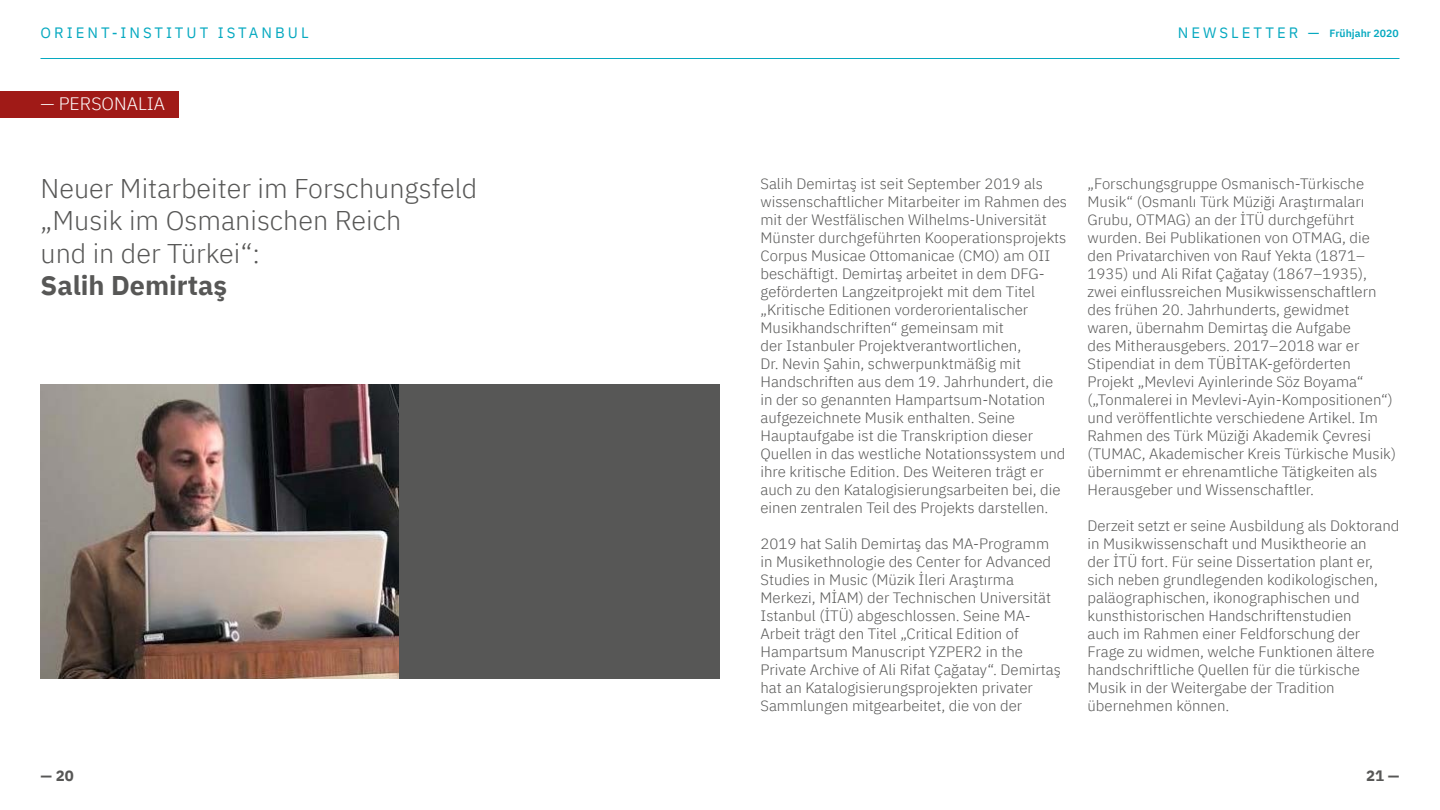
<style>
.page{position:relative;width:1440px;height:810px;background:#fff}
.page>*{position:absolute;margin:0;border:0;box-sizing:border-box;transform-origin:0 0}
.t1{font:300 27px/32.4px "IBM Plex Sans";color:#575756}
.t2{font:700 27px "IBM Plex Sans";color:#575756}
.t3{font:300 18px "IBM Plex Sans";color:#fff}
.t4{font:300 15px/18px "IBM Plex Sans";color:#575756}
.t5{font:15px "IBM Plex Sans";letter-spacing:.2em;color:#06a9c0}
.t6{font:700 15px "IBM Plex Sans";color:#575756}
.t7{font:600 10.5px "IBM Plex Sans";color:#06a9c0}
.s1{font-weight:400;font-size:15px}
</style>
<div class="page">
<hr style="left:40px;top:58px;width:1360px;height:1px;background:#06a9c0">
<div style="left:256px;top:384px;width:464px;height:295px;background:#575756"></div>
<img style="left:41px;top:384px;width:358px;height:295px">
<div style="left:0;top:91px;width:178px;height:26px;background:#a01a17"></div>
<p class="t5" style="left:40px;top:21px;width:270px">ORIENT-INSTITUT ISTANBUL</p>
<p class="t7" style="left:1178px;top:25px;width:222px"><span class="s1">NEWSLET TER —</span> Frühjahr 2020</p>
<p class="t3" style="left:40px;top:90px;width:126px">— PERSONALIA</p>
<h1 class="t1" style="left:40px;top:170px;width:438px">Neuer Mitarbeiter im Forschungsfeld „Musik im Osmanischen Reich<br>und in der Türkei“:</h1>
<h1 class="t2" style="left:40px;top:264px;width:188px">Salih Demirtaş</h1>
<p class="t4" style="left:760px;top:173px;width:308px">Salih Demirtaş ist seit September 2019 als wissenschaftlicher Mitarbeiter im Rahmen des mit der Westfälischen Wilhelms-Universität Münster durchgeführten Kooperationsprojekts Corpus Musicae Ottomanicae (CMO) am OII beschäftigt. Demirtaş arbeitet in dem DFG&shy;geförderten Langzeitprojekt mit dem Titel „Kritische Editionen vorderorientalischer Musikhandschriften“ gemeinsam mit<br>der Istanbuler Projektverantwortlichen,<br>Dr. Nevin Şahin, schwerpunktmäßig mit Handschriften aus dem 19. Jahrhundert, die in der so genannten Hampartsum-Notation aufgezeichnete Musik enthalten. Seine Hauptaufgabe ist die Transkription dieser Quellen in das westliche Notationssystem und ihre kritische Edition. Des Weiteren trägt er auch zu den Katalogisierungsarbeiten bei, die einen zentralen Teil des Projekts darstellen.</p>
<p class="t4" style="left:760px;top:533px;width:302px">2019 hat Salih Demirtaş das MA-Programm in Musikethnologie des Center for Advanced Studies in Music (Müzik İleri Araştırma Merkezi, MİAM) der Technischen Universität Istanbul (İTÜ) abgeschlossen. Seine MA-Arbeit trägt den Titel „Critical Edition of Hampartsum Manuscript YZPER2 in the Private Archive of Ali Rifat Çağatay“. Demirtaş hat an Katalogisierungsprojekten privater Sammlungen mitgearbeitet, die von der</p>
<p class="t4" style="left:1088px;top:173px;width:310px">„Forschungsgruppe Osmanisch-Türkische Musik“ (Osmanlı Türk Müziği Araştırmaları Grubu, OTMAG) an der İTÜ durchgeführt wurden. Bei Publikationen von OTMAG, die den Privatarchiven von Rauf Yekta (1871– 1935) und Ali Rifat Çağatay (1867–1935), zwei einflussreichen Musikwissenschaftlern des frühen 20. Jahrhunderts, gewidmet waren, übernahm Demirtaş die Aufgabe<br>des Mitherausgebers. 2017–2018 war er Stipendiat in dem TÜBİTAK-geförderten Projekt „Mevlevi Ayinlerinde Söz Boyama“ („Tonmalerei in Mevlevi-Ayin-Kompositionen“) und veröffentlichte verschiedene Artikel. Im Rahmen des Türk Müziği Akademik Çevresi (TUMAC, Akademischer Kreis Türkische Musik) übernimmt er ehrenamtliche Tätigkeiten als Herausgeber und Wissenschaftler.</p>
<p class="t4" style="left:1088px;top:515px;width:314px">Derzeit setzt er seine Ausbildung als Doktorand in Musikwissenschaft und Musiktheorie an<br>der İTÜ fort. Für seine Dissertation plant er, sich neben grundlegenden kodikologischen, paläographischen, ikonographischen und kunsthistorischen Handschriftenstudien<br>auch im Rahmen einer Feldforschung der Frage zu widmen, welche Funktionen ältere handschriftliche Quellen für die türkische Musik in der Weitergabe der Tradition übernehmen können.</p>
<p class="t6" style="left:40px;top:764px;width:35px">— 20</p>
<p class="t6" style="left:1366px;top:764px;width:35px">21 —</p>
</div>
